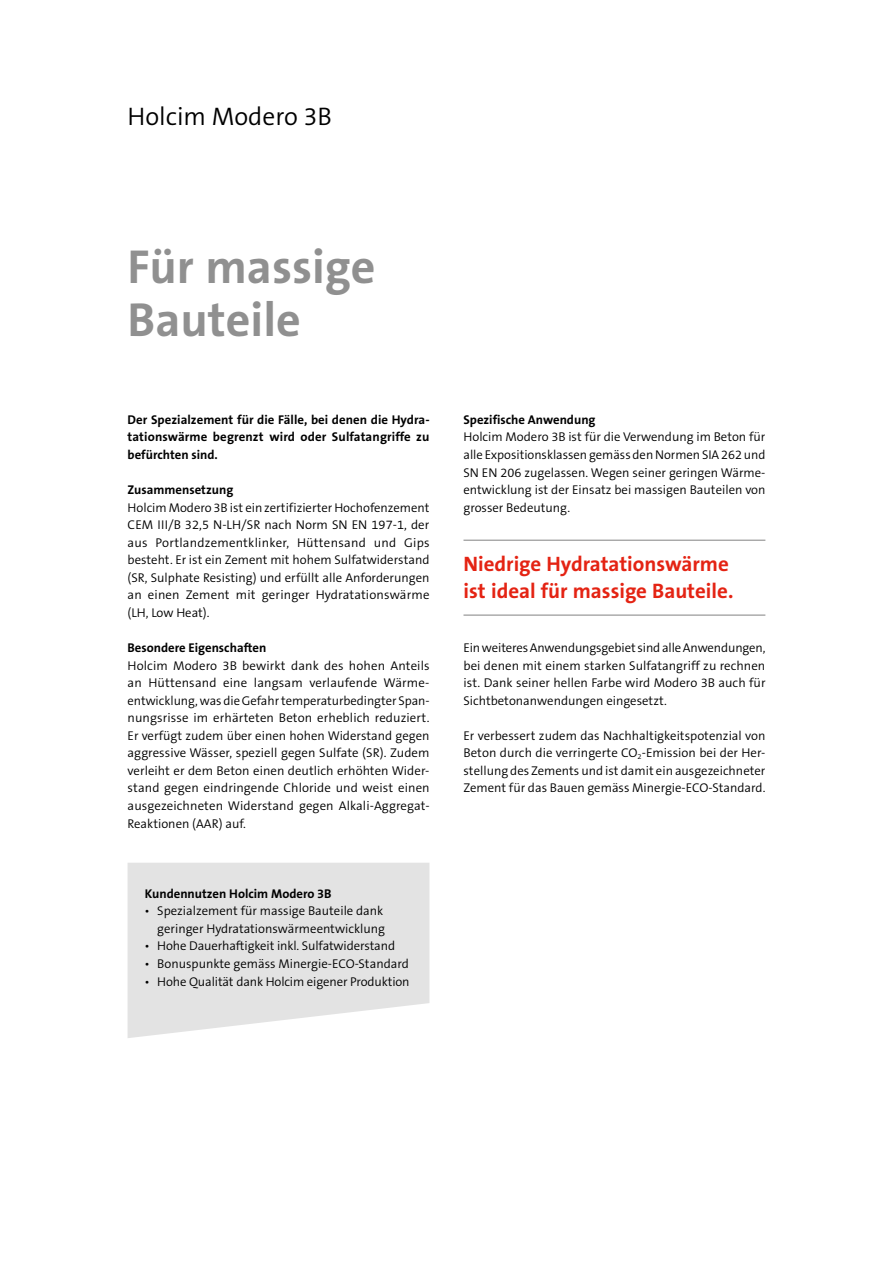
<style>
.page{position:relative;width:893px;height:1263px;background:#fff}
.page>*{position:absolute;margin:0;border:0;box-sizing:border-box;transform-origin:0 0}
.t1{font:700 48px/52.7px "The Sans B7";color:#909090}
.t2{font:300 25.5px "The Sans B4";color:#000}
.t3{font:700 21px/27px "The Sans B7";color:#e42313}
.t4{font:300 12.75px/17.5px "The Sans B4";color:#000;text-align:justify}
.t5{font:700 12.75px/17.5px "The Sans B7";color:#000;text-align:justify}
</style>
<div class="page">
<hr style="left:463px;top:540px;width:302px;height:1px;background:#909090">
<hr style="left:463px;top:614px;width:302px;height:2px;background:#909090">
<svg style="left:128px;top:863px;width:301px;height:175px;background:#e5e5e5"></svg>
<h2 class="t2" style="left:128px;top:104px;width:206px">Holcim Modero 3B</h2>
<h1 class="t1" style="left:128px;top:242px;width:249px">Für massige<br>Bauteile</h1>
<p class="t5" style="left:128px;top:411px;width:303px">Der Spezialzement für die Fälle, bei denen die Hydra&shy;tationswärme begrenzt wird oder Sulfatangriffe zu befürchten sind.</p>
<p class="t5" style="left:128px;top:481px;width:107px">Zusammensetzung</p>
<p class="t4" style="left:128px;top:499px;width:304px">Holcim Modero 3B ist ein zertifizierter Hochofenzement CEM III/B 32,5 N-LH/SR nach Norm SN EN 197-1, der aus Portlandzementklinker, Hüttensand und Gips besteht. Er ist ein Zement mit hohem Sulfatwiderstand (SR, Sulphate Resisting) und erfüllt alle Anforderungen an einen Zement mit geringer Hydratationswärme (LH, Low Heat).</p>
<p class="t5" style="left:128px;top:639px;width:140px">Besondere Eigenschaften</p>
<p class="t4" style="left:128px;top:657px;width:304px">Holcim Modero 3B bewirkt dank des hohen Anteils an Hüttensand eine langsam verlaufende Wärme&shy;entwicklung, was die Gefahr temperaturbedingter Span&shy;nungsrisse im erhärteten Beton erheblich reduziert.<br>Er verfügt zudem über einen hohen Widerstand gegen aggressive Wässer, speziell gegen Sulfate (SR). Zudem verleiht er dem Beton einen deutlich erhöhten Wider&shy;stand gegen eindringende Chloride und weist einen ausgezeichneten Widerstand gegen Alkali-Aggregat-Reaktionen (AAR) auf.</p>
<p class="t5" style="left:145px;top:885px;width:188px">Kundennutzen Holcim Modero 3B</p>
<p class="t4" style="left:145px;top:903px;width:242px;text-align:right">• Spezialzement für massige Bauteile dank geringer Hydratationswärmeentwicklung</p>
<p class="t4" style="left:145px;top:938px;width:252px">• Hohe Dauerhaftigkeit inkl. Sulfatwiderstand</p>
<p class="t4" style="left:145px;top:955px;width:266px">• Bonuspunkte gemäss Minergie-ECO-Standard</p>
<p class="t4" style="left:145px;top:973px;width:267px">• Hohe Qualität dank Holcim eigener Produktion</p>
<p class="t5" style="left:463px;top:411px;width:134px">Spezifische Anwendung</p>
<p class="t4" style="left:463px;top:429px;width:303px">Holcim Modero 3B ist für die Verwendung im Beton für alle Expositionsklassen gemäss den Normen SIA 262 und SN EN 206 zugelassen. Wegen seiner geringen Wärme&shy;entwicklung ist der Einsatz bei massigen Bauteilen von grosser Bedeutung.</p>
<h3 class="t3" style="left:463px;top:551px;width:271px">Niedrige Hydratationswärme ist ideal für massige Bauteile.</h3>
<p class="t4" style="left:463px;top:639px;width:304px">Ein weiteres Anwendungsgebiet sind alle Anwendungen, bei denen mit einem starken Sulfatangriff zu rechnen ist. Dank seiner hellen Farbe wird Modero 3B auch für Sichtbetonanwendungen eingesetzt.</p>
<p class="t4" style="left:463px;top:727px;width:303px">Er verbessert zudem das Nachhaltigkeitspotenzial von Beton durch die verringerte CO<sub>2</sub>-Emission bei der Her&shy;stellung des Zements und ist damit ein ausgezeichneter Zement für das Bauen gemäss Minergie-ECO-Standard.</p>
</div>
